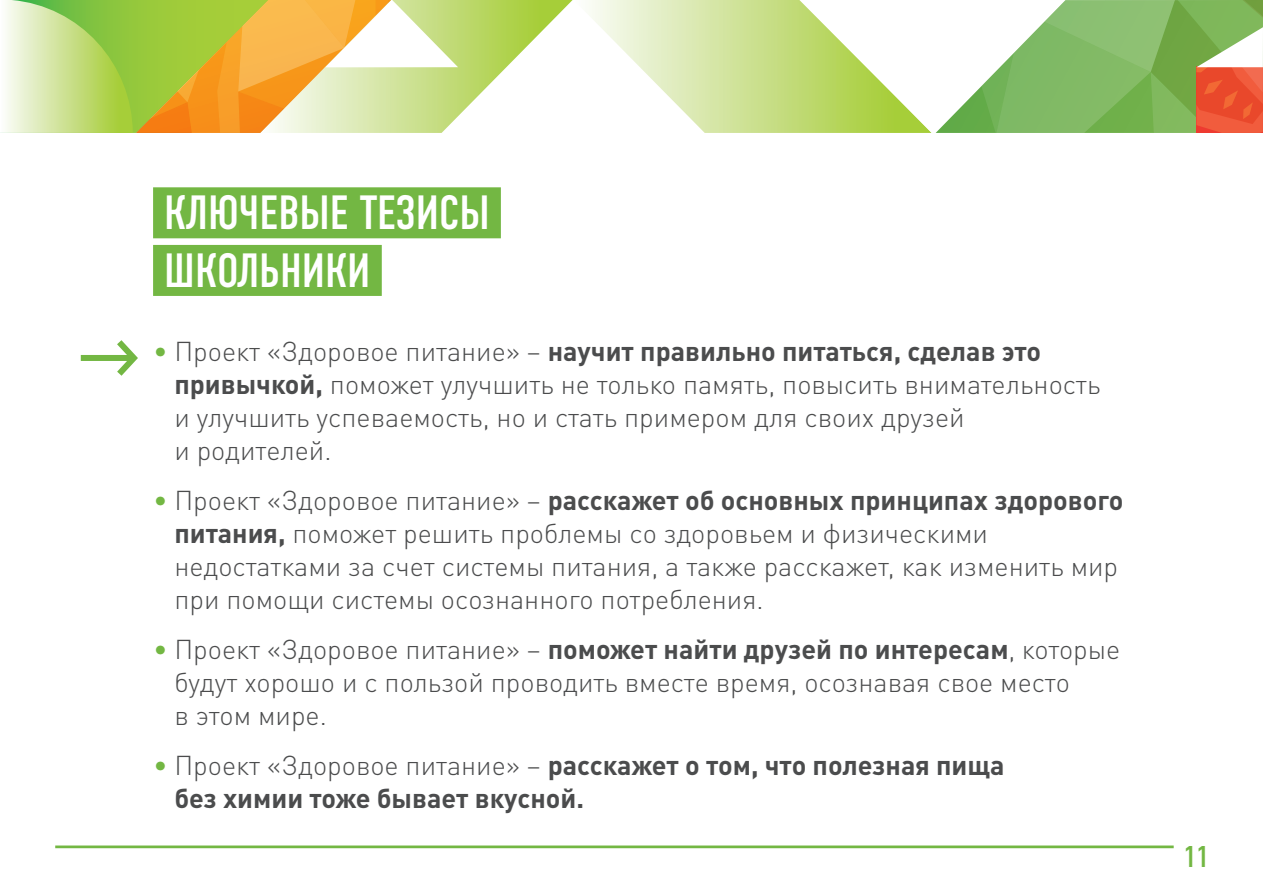
<style>
.page{position:relative;width:1263px;height:893px;background:#fff}
.page>*{position:absolute;margin:0;border:0;box-sizing:border-box;transform-origin:0 0}
.заг2{font:48px "DIN Condensed C";color:#fff}
.t1{font:30px "DIN Condensed C";color:#73b743}
.t2{font:300 27px/33px "DIN Pro";color:#4b4c4d}
.t3{font:700 27px/33px "DIN Pro";color:#4b4c4d}
.s1{color:#73b743}
.s2{font-weight:700}
.s3{font-weight:300;color:#73b743}
.s4{font-weight:300}
</style>
<div class="page">
<hr style="left:55px;top:845px;width:1119px;height:3px;background:#73b743">
<svg style="left:706px;top:0;width:95px;height:133px"></svg>
<svg style="left:801px;top:0;width:462px;height:133px"></svg>
<svg style="left:0;top:0;width:706px;height:133px"></svg>
<div style="left:153px;top:187px;width:348px;height:51px;background:#73b743"></div>
<div style="left:153px;top:245px;width:229px;height:51px;background:#73b743"></div>
<svg style="left:117px;top:340px;width:21px;height:36px"></svg>
<div style="left:81px;top:355px;width:54px;height:6px;background:#73b743"></div>
<p class="заг2" style="left:164px;top:188px;width:327px">КЛЮЧЕВЫЕ ТЕЗИСЫ</p>
<p class="заг2" style="left:164px;top:245px;width:208px">ШКОЛЬНИКИ</p>
<p class="t2" style="left:174px;top:334px;width:927px;text-indent:-21px"><span class="s1">•</span> Проект «Здоровое питание» – <span class="s2">научит правильно питаться, сделав это привычкой,</span> поможет улучшить не только память, повысить внимательность и улучшить успеваемость, но и стать примером для своих друзей<br>и родителей .</p>
<p class="t2" style="left:174px;top:483px;width:950px;text-indent:-21px"><span class="s1">•</span> Проект «Здоровое питание» – <span class="s2">расскажет об основных принципах здорового питания,</span> поможет решить проблемы со здоровьем и физическими недостатками за счет системы питания, а также расскажет, как изменить мир при помощи системы осознанного потребления.</p>
<p class="t2" style="left:174px;top:632px;width:947px;text-indent:-21px"><span class="s1">•</span> Проект «Здоровое питание» – <span class="s2">поможет найти друзей по интересам</span>, которые будут хорошо и с пользой проводить вместе время, осознавая свое место<br>в этом мире.</p>
<p class="t3" style="left:174px;top:748px;width:832px;text-indent:-21px"><span class="s3">•</span> <span class="s4">Проект «Здоровое питание» –</span> расскажет о том, что полезная пища без химии тоже бывает вкусной.</p>
<p class="t1" style="left:1184px;top:840px;width:27px">11</p>
</div>
